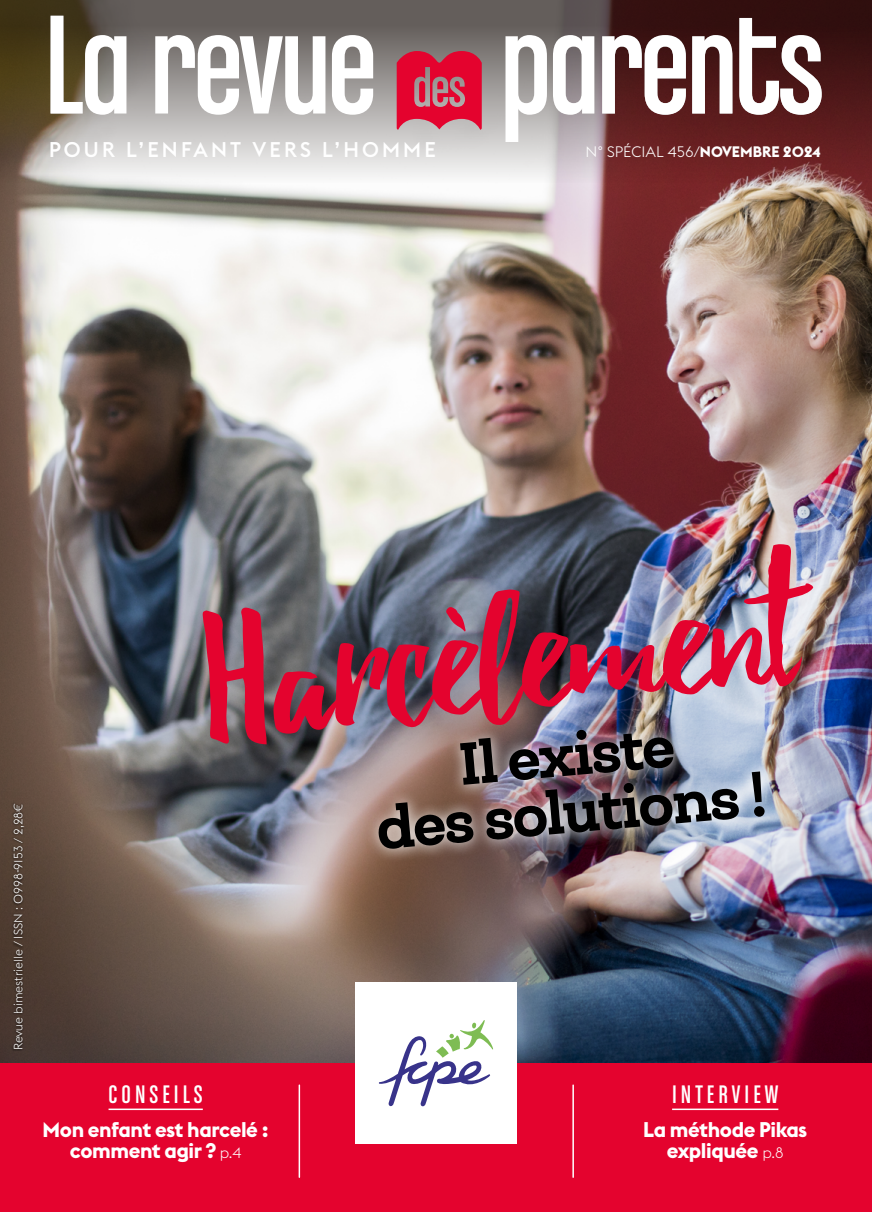
<style>
.page{position:relative;width:872px;height:1212px;background:#fff}
.page>*{position:absolute;margin:0;border:0;box-sizing:border-box;transform-origin:0 0}
.t1{font:150px "Chalet Comprime Cologne Eighty";letter-spacing:-.02em;color:#fff}
.t2{font:900 57px/57px "Queulat";color:#000;text-align:center}
.t3{font:27px "Chalet Comprime Cologne Eighty";letter-spacing:.15em;color:#fff}
.t4{font:700 21px/21px "Euclid Flex";letter-spacing:-.02em;color:#fff;text-align:center}
.t5{font:500 21px "Euclid Flex";letter-spacing:.15em;color:#fff}
.t6{font:300 15px "Euclid Flex";color:#fff}
.t7{font:300 12px "Euclid Flex";color:#fff}
.s1{font-weight:700}
.s2{font-weight:300;font-size:15px}
</style>
<div class="page">
<img style="left:0;top:183px;width:872px;height:880px">
<div style="left:0;top:1063px;width:872px;height:149px;background:#e4032e"></div>
<hr style="left:109px;top:1108px;width:94px;height:2px;background:#fff">
<div style="left:355px;top:982px;width:162px;height:162px;background:#fff"></div>
<svg style="left:379px;top:1020px;width:114px;height:87px"></svg>
<hr style="left:572px;top:1085px;width:2px;height:92px;background:#fff">
<hr style="left:298px;top:1085px;width:2px;height:92px;background:#fff">
<div style="left:12px;top:801px;width:13px;height:249px;background:#000;opacity:.75"></div>
<hr style="left:672px;top:1108px;width:106px;height:2px;background:#fff">
<img style="left:365px;top:745px;width:412px;height:117px">
<img style="left:203px;top:544px;width:610px;height:201px">
<svg style="left:0;top:0;width:872px;height:183px;background:#826d6a"></svg>
<svg style="left:397px;top:51px;width:85px;height:79px;background:#d2314f"></svg>
<h1 class="t1" style="left:44px;top:-18px;width:781px">La revue parents</h1>
<p class="t5" style="left:49px;top:137px;width:388px">POUR L’ENFANT VERS L’HOMME</p>
<p class="t6" style="left:585px;top:143px;width:237px">N° SPÉCIAL 456/<span class="s1">NOVEMBRE 2024</span></p>
<p class="t7" style="left:11px;top:1050px;width:249px;rotate:-90deg">Revue bimestrielle / ISSN : 0998-9153 / 2,28€</p>
<p class="t7" style="left:11px;top:1050px;width:149px;rotate:-90deg">ISSN : 0223-0232 / 2,28€ -</p>
<p class="t3" style="left:109px;top:1080px;width:96px">CONSEILS</p>
<p class="t4" style="left:43px;top:1119px;width:227px">Mon enfant est harcelé : comment agir ? <span class="s2">p.4</span></p>
<h2 class="t2" style="left:369px;top:743px;width:394px;rotate:-5deg">Il existe<br>des solutions !</h2>
<p class="t3" style="left:672px;top:1080px;width:108px">INTERVIEW</p>
<p class="t4" style="left:643px;top:1119px;width:165px">La méthode Pikas expliquée <span class="s2">p.8</span></p>
</div>
